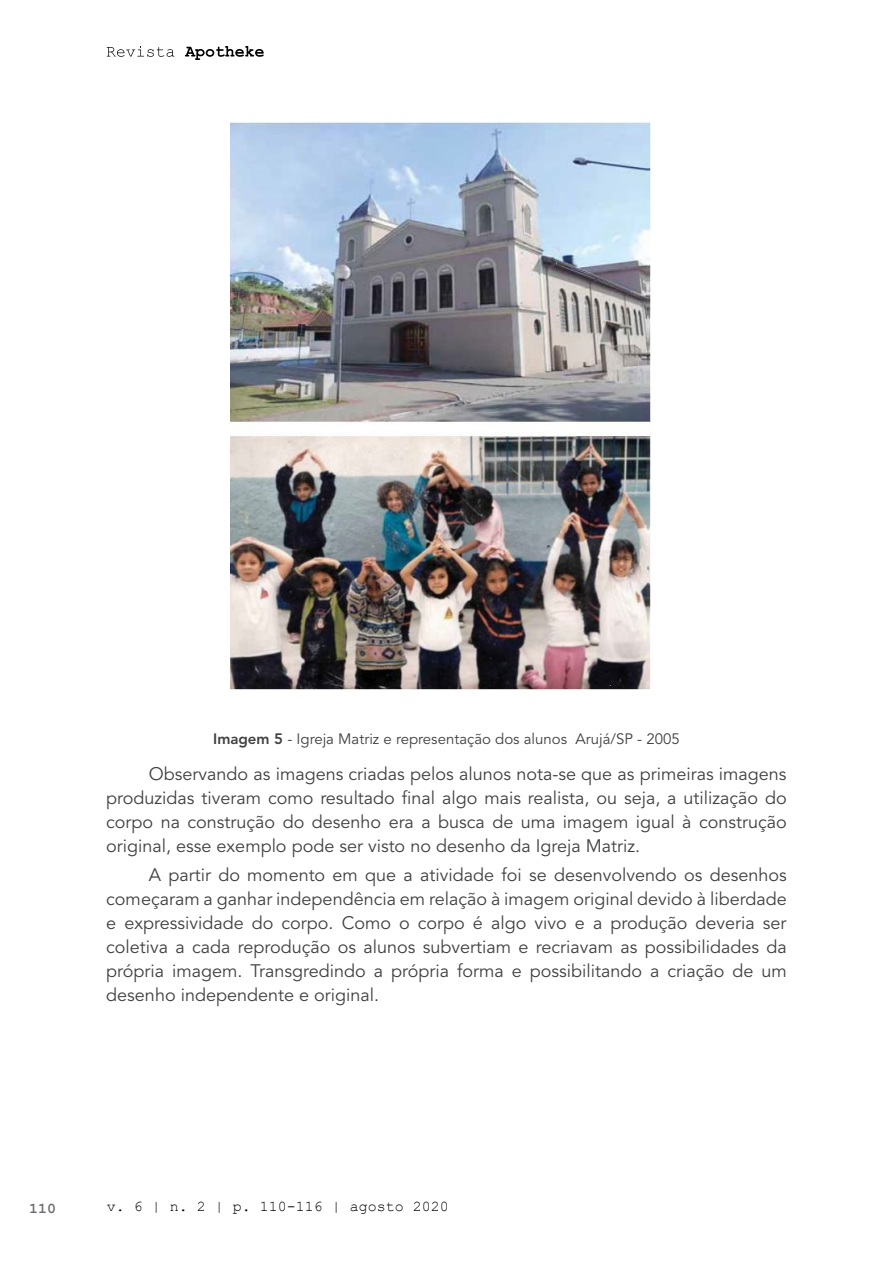
<style>
.page{position:relative;width:893px;height:1263px;background:#fff}
.page>*{position:absolute;margin:0;border:0;box-sizing:border-box;transform-origin:0 0}
.t1{font:18px/24px "Avenir LT Std";color:#414042;text-align:justify}
.t2{font:15px "Avenir LT Std";color:#414042}
.t3{font:15px "Courier New";color:#000}
.t4{font:700 15px "Courier New";color:#6b6c6f}
.s1{font-weight:800}
</style>
<div class="page">
<svg style="left:107px;top:46px;width:67px;height:11px"></svg>
<svg style="left:185px;top:46px;width:79px;height:14px"></svg>
<img style="left:230px;top:122px;width:420px;height:568px">
<p class="t2" style="left:213px;top:730px;width:468px"><span class="s1">Imagem 5</span> - Igreja Matriz e representação dos alunos Arujá/SP - 2005</p>
<p class="t1" style="left:106px;top:763px;width:682px;text-indent:43px">Observando as imagens criadas pelos alunos nota-se que as primeiras imagens produzidas tiveram como resultado final algo mais realista, ou seja, a utilização do corpo na construção do desenho era a busca de uma imagem igual à construção original, esse exemplo pode ser visto no desenho da Igreja Matriz.</p>
<p class="t1" style="left:106px;top:863px;width:682px;text-indent:43px">A partir do momento em que a atividade foi se desenvolvendo os desenhos começaram a ganhar independência em relação à imagem original devido à liberdade e expressividade do corpo. Como o corpo é algo vivo e a produção deveria ser coletiva a cada reprodução os alunos subvertiam e recriavam as possibilidades da própria imagem. Transgredindo a própria forma e possibilitando a criação de um desenho independente e original.</p>
<p class="t4" style="left:29px;top:1199px;width:29px">110</p>
<p class="t3" style="left:107px;top:1197px;width:344px">v. 6 | n. 2 | p. 110-116 | agosto 2020</p>
</div>
